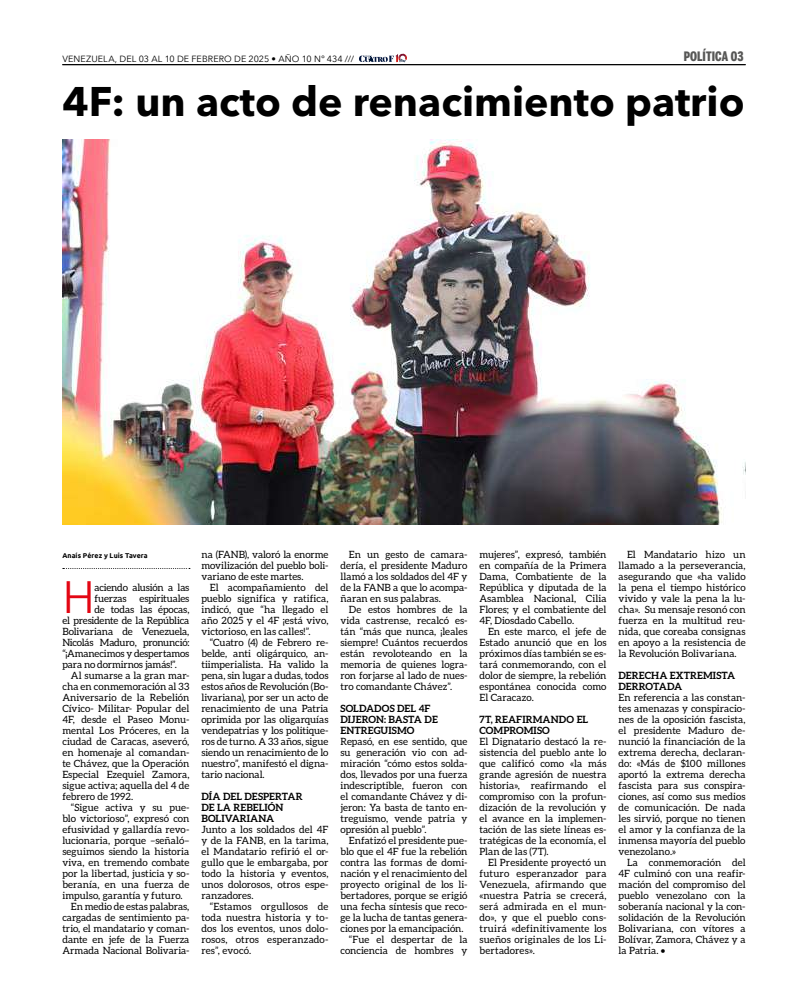
<style>
.page{position:relative;width:808px;height:1007px;background:#fff}
.page>*{position:absolute;margin:0;border:0;box-sizing:border-box;transform-origin:0 0}
.t1{font:45.2px "Avenir";color:#e30613}
.t2{font:700 41px "Avenir Next LT Pro";color:#000}
.t3{font:900 13px "Benton Sans Comp";letter-spacing:.005em;color:#575756}
.t4{font:10px/11px "Aleo";color:#000;text-align:justify}
.t5{font:700 10px/11px "Aleo";letter-spacing:.01em;color:#000}
.t6{font:10px "Aleo";letter-spacing:-.025em;color:#000}
.t7{font:9px "Avenir Next";letter-spacing:.01em;color:#000}
.t8{font:700 7px "Ubuntu";letter-spacing:.01em;color:#000}
</style>
<div class="page">
<hr style="left:62px;top:64px;width:684px;height:1px;background:#000">
<svg style="left:359px;top:53px;width:48px;height:9px"></svg>
<img style="left:62px;top:140px;width:684px;height:385px">
<svg style="left:63px;top:568px;width:127px;height:1px"></svg>
<p class="t7" style="left:62px;top:51px;width:293px">VENEZUELA, DEL 03 AL 10 DE FEBRERO DE 2025 • AÑO 10 Nº 434 ///</p>
<h3 class="t3" style="left:684px;top:48px;width:61px">POLÍTICA 03</h3>
<h2 class="t2" style="left:62px;top:76px;width:684px">4F: un acto de renacimiento patrio</h2>
<p class="t8" style="left:62px;top:551px;width:87px">Anaís Pérez y Luis Tavera</p>
<h1 class="t1" style="left:62px;top:570px;width:34px">H</h1>
<p class="t4" style="left:95px;top:581px;width:96px">aciendo alusión a las fuerzas</p>
<p class="t4" style="left:140px;top:592px;width:51px">espirituales</p>
<p class="t4" style="left:95px;top:603px;width:96px">de todas las épocas,</p>
<p class="t6" style="left:62px;top:614px;width:128px">el presidente de la República</p>
<p class="t4" style="left:62px;top:625px;width:129px">Bolivariana de Venezuela,</p>
<p class="t6" style="left:62px;top:636px;width:129px">Nicolás Maduro, pronunció:</p>
<p class="t4" style="left:62px;top:647px;width:129px">“¡Amanecimos y despertamos</p>
<p class="t4" style="left:62px;top:658px;width:116px">para no dormirnos jamás!”.</p>
<p class="t4" style="left:71px;top:669px;width:120px">Al sumarse a la gran mar-</p>
<p class="t4" style="left:62px;top:680px;width:129px">cha en conmemoración al 33</p>
<p class="t4" style="left:62px;top:691px;width:129px">Aniversario de la Rebelión</p>
<p class="t4" style="left:62px;top:702px;width:129px">Cívico- Militar- Popular del</p>
<p class="t4" style="left:62px;top:713px;width:129px">4F, desde el Paseo Monu-</p>
<p class="t4" style="left:62px;top:724px;width:129px">mental Los Próceres, en la</p>
<p class="t4" style="left:62px;top:735px;width:129px">ciudad de Caracas, aseveró,</p>
<p class="t4" style="left:62px;top:746px;width:129px">en homenaje al comandan-</p>
<p class="t4" style="left:62px;top:757px;width:129px">te Chávez, que la Operación</p>
<p class="t4" style="left:62px;top:768px;width:129px">Especial Ezequiel Zamora,</p>
<p class="t4" style="left:62px;top:779px;width:129px">sigue activa; aquella del 4 de</p>
<p class="t4" style="left:62px;top:790px;width:72px">febrero de 1992.</p>
<p class="t4" style="left:71px;top:801px;width:120px">“Sigue activa y su pue-</p>
<p class="t4" style="left:62px;top:812px;width:129px">blo victorioso”, expresó con</p>
<p class="t4" style="left:62px;top:823px;width:129px">efusividad y gallardía revo-</p>
<p class="t4" style="left:62px;top:834px;width:129px">lucionaria, porque –señaló–</p>
<p class="t4" style="left:62px;top:845px;width:129px">seguimos siendo la historia</p>
<p class="t4" style="left:62px;top:856px;width:129px">viva, en tremendo combate</p>
<p class="t4" style="left:62px;top:867px;width:129px">por la libertad, justicia y so-</p>
<p class="t4" style="left:62px;top:878px;width:129px">beranía, en una fuerza de</p>
<p class="t4" style="left:62px;top:889px;width:122px">impulso, garantía y futuro.</p>
<p class="t4" style="left:71px;top:900px;width:120px">En medio de estas palabras,</p>
<p class="t4" style="left:62px;top:911px;width:129px">cargadas de sentimiento pa-</p>
<p class="t4" style="left:62px;top:922px;width:129px">trio, el mandatario y coman-</p>
<p class="t4" style="left:62px;top:933px;width:129px">dante en jefe de la Fuerza</p>
<p class="t4" style="left:62px;top:944px;width:129px">Armada Nacional Bolivaria-</p>
<p class="t4" style="left:201px;top:548px;width:129px">na (FANB), valoró la enorme movilización del pueblo boli&shy;variano de este martes.</p>
<p class="t4" style="left:201px;top:581px;width:129px;text-indent:8px">El acompañamiento del pueblo significa y ratifica, indicó, que “ha llegado el año 2025 y el 4F ¡está vivo, victorioso, en las calles!”.</p>
<p class="t4" style="left:201px;top:636px;width:129px;text-indent:9px">“Cuatro (4) de Febrero re&shy;belde, anti oligárquico, an&shy;tiimperialista. Ha valido la pena, sin lugar a dudas, todos estos años de Revolución (Bo&shy;livariana), por ser un acto de renacimiento de una Patria oprimida por las oligarquías vendepatrias y los politique&shy;ros de turno. A 33 años, sigue siendo un renacimiento de lo nuestro”, manifestó el digna&shy;tario nacional.</p>
<p class="t5" style="left:201px;top:790px;width:103px">DÍA DEL DESPERTAR<br>DE LA REBELIÓN<br>BOLIVARIANA</p>
<p class="t4" style="left:201px;top:823px;width:129px">Junto a los soldados del 4F y de la FANB, en la tarima, el Mandatario refirió el or&shy;gullo que le embargaba, por todo la historia y eventos, unos dolorosos, otros espe&shy;ranzadores.</p>
<p class="t4" style="left:201px;top:900px;width:129px;text-indent:8px">“Estamos orgullosos de toda nuestra historia y to&shy;dos los eventos, unos dolo&shy;rosos, otros esperanzado&shy;res”, evocó.</p>
<p class="t4" style="left:340px;top:548px;width:129px;text-indent:9px">En un gesto de camara&shy;dería, el presidente Maduro llamó a los soldados del 4F y de la FANB a que lo acompa&shy;ñaran en sus palabras.</p>
<p class="t4" style="left:340px;top:603px;width:129px;text-indent:9px">De estos hombres de la vida castrense, recalcó es&shy;tán “más que nunca, ¡leales siempre! Cuántos recuerdos están revoloteando en la memoria de quienes logra&shy;ron forjarse al lado de nues&shy;tro comandante Chávez”.</p>
<p class="t5" style="left:340px;top:702px;width:99px">SOLDADOS DEL 4F<br>DIJERON: BASTA DE<br>ENTREGUISMO</p>
<p class="t4" style="left:340px;top:735px;width:129px">Repasó, en ese sentido, que su generación vio con ad&shy;miración “cómo estos solda&shy;dos, llevados por una fuerza indescriptible, fueron con el comandante Chávez y di&shy;jeron: Ya basta de tanto en&shy;treguismo, vende patria y opresión al pueblo”.</p>
<p class="t4" style="left:349px;top:834px;width:120px">Enfatizó el presidente pue-</p>
<p class="t4" style="left:340px;top:845px;width:129px">blo que el 4F fue la rebelión</p>
<p class="t4" style="left:340px;top:856px;width:129px">contra las formas de domi-</p>
<p class="t4" style="left:340px;top:867px;width:129px">nación y el renacimiento del</p>
<p class="t4" style="left:340px;top:878px;width:129px">proyecto original de los li-</p>
<p class="t4" style="left:340px;top:889px;width:129px">bertadores, porque se erigió</p>
<p class="t4" style="left:340px;top:900px;width:129px">una fecha síntesis que reco-</p>
<p class="t4" style="left:340px;top:911px;width:129px">ge la lucha de tantas genera-</p>
<p class="t4" style="left:340px;top:922px;width:125px">ciones por la emancipación.</p>
<p class="t4" style="left:349px;top:933px;width:120px">“Fue el despertar de la</p>
<p class="t4" style="left:340px;top:944px;width:129px">conciencia de hombres y</p>
<p class="t4" style="left:479px;top:548px;width:129px">mujeres”, expresó, también en compañía de la Primera Dama, Combatiente de la República y diputada de la Asamblea Nacional, Cilia Flores; y el combatiente del 4F, Diosdado Cabello.</p>
<p class="t4" style="left:479px;top:625px;width:129px;text-indent:8px">En este marco, el jefe de Estado anunció que en los próximos días también se es&shy;tará conmemorando, con el dolor de siempre, la rebelión espontánea conocida como El Caracazo.</p>
<p class="t5" style="left:479px;top:713px;width:110px">7T, REAFIRMANDO EL<br>COMPROMISO</p>
<p class="t4" style="left:479px;top:735px;width:129px">El Dignatario destacó la re&shy;sistencia del pueblo ante lo que calificó como «la más grande agresión de nuestra historia», reafirmando el compromiso con la profun&shy;dización de la revolución y el avance en la implemen&shy;tación de las siete líneas es&shy;tratégicas de la economía, el Plan de las (7T).</p>
<p class="t4" style="left:479px;top:856px;width:129px;text-indent:8px">El Presidente proyectó un futuro esperanzador para Venezuela, afirmando que «nuestra Patria se crecerá, será admirada en el mun&shy;do», y que el pueblo cons&shy;truirá «definitivamente los sueños originales de los Li&shy;bertadores».</p>
<p class="t4" style="left:618px;top:548px;width:129px;text-indent:8px">El Mandatario hizo un llamado a la perseverancia, asegurando que «ha valido la pena el tiempo histórico vivido y vale la pena la lu&shy;cha». Su mensaje resonó con fuerza en la multitud reu&shy;nida, que coreaba consignas en apoyo a la resistencia de la Revolución Bolivariana.</p>
<p class="t5" style="left:618px;top:669px;width:118px">DERECHA EXTREMISTA<br>DERROTADA</p>
<p class="t4" style="left:618px;top:691px;width:129px">En referencia a las constan&shy;tes amenazas y conspiracio&shy;nes de la oposición fascista, el presidente Maduro de&shy;nunció la financiación de la extrema derecha, declaran&shy;do: «Más de $100 millones aportó la extrema derecha fascista para sus conspira&shy;ciones, así como sus medios de comunicación. De nada les sirvió, porque no tienen el amor y la confianza de la inmensa mayoría del pueblo venezolano.»</p>
<p class="t4" style="left:618px;top:856px;width:129px;text-indent:8px">La conmemoración del 4F culminó con una reafir&shy;mación del compromiso del pueblo venezolano con la soberanía nacional y la con&shy;solidación de la Revolución Bolivariana, con vítores a Bolívar, Zamora, Chávez y a la Patria. •</p>
</div>
